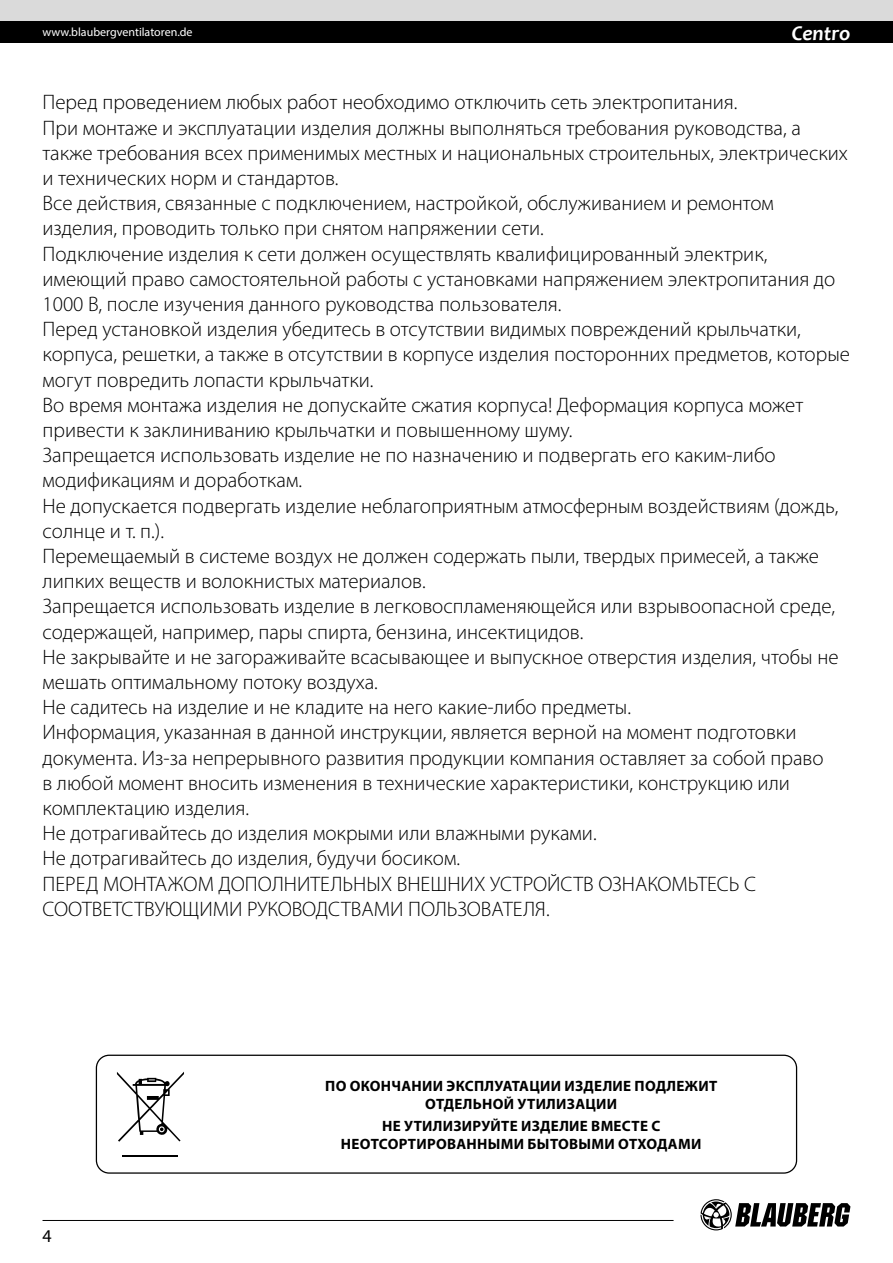
<style>
.page{position:relative;width:893px;height:1263px;background:#fff}
.page>*{position:absolute;margin:0;border:0;box-sizing:border-box;transform-origin:0 0}
.t1{font:300 21px/25.2px "Myriad Pro";color:#000}
.t2{font:italic 700 21px "Candara";color:#fff}
.t3{font:18px "Myriad Pro";color:#000}
.t4{font:700 15px/18px "Myriad Pro";letter-spacing:.02em;color:#000;text-align:center}
.t5{font:12px "Myriad Pro";color:#fff}
</style>
<div class="page">
<div style="left:0;top:0;width:893px;height:21px;background:#dadada"></div>
<div style="left:0;top:21px;width:893px;height:22px;background:#000"></div>
<svg style="left:700px;top:1199px;width:150px;height:31px"></svg>
<hr style="left:43px;top:1220px;width:631px;height:1px;background:#000">
<div style="left:96px;top:1054px;width:701px;height:120px;border:1px solid #000;border-radius:13px"></div>
<svg style="left:117px;top:1071px;width:67px;height:71px"></svg>
<hr style="left:123px;top:1156px;width:55px;height:1px;background:#000">
<p class="t5" style="left:43px;top:25px;width:152px">www.blaubergventilatoren.de</p>
<p class="t2" style="left:792px;top:20px;width:60px">Centro</p>
<p class="t1" style="left:43px;top:90px;width:809px">Перед проведением любых работ необходимо отключить сеть электропитания.<br>При монтаже и эксплуатации изделия должны выполняться требования руководства, а также требования всех применимых местных и национальных строительных, электрических и технических норм и стандартов.<br>Все действия, связанные с подключением, настройкой, обслуживанием и ремонтом изделия, проводить только при снятом напряжении сети.<br>Подключение изделия к сети должен осуществлять квалифицированный электрик, имеющий право самостоятельной работы с установками напряжением электропитания до 1000 B, после изучения данного руководства пользователя.<br>Перед установкой изделия убедитесь в отсутствии видимых повреждений крыльчатки, корпуса, решетки, а также в отсутствии в корпусе изделия посторонних предметов, которые могут повредить лопасти крыльчатки.<br>Во время монтажа изделия не допускайте сжатия корпуса! Деформация корпуса может привести к заклиниванию крыльчатки и повышенному шуму.<br>Запрещается использовать изделие не по назначению и подвергать его каким-либо модификациям и доработкам.<br>Не допускается подвергать изделие неблагоприятным атмосферным воздействиям (дождь, солнце и т. п.).<br>Перемещаемый в системе воздух не должен содержать пыли, твердых примесей, а также липких веществ и волокнистых материалов.<br>Запрещается использовать изделие в легковоспламеняющейся или взрывоопасной среде, содержащей, например, пары спирта, бензина, инсектицидов.<br>Не закрывайте и не загораживайте всасывающее и выпускное отверстия изделия, чтобы не мешать оптимальному потоку воздуха.<br>Не садитесь на изделие и не кладите на него какие-либо предметы.<br>Информация, указанная в данной инструкции, является верной на момент подготовки документа. Из-за непрерывного развития продукции компания оставляет за собой право<br>в любой момент вносить изменения в технические характеристики, конструкцию или комплектацию изделия.<br>Не дотрагивайтесь до изделия мокрыми или влажными руками.<br>Не дотрагивайтесь до изделия, будучи босиком.<br>ПЕРЕД МОНТАЖOМ ДОПОЛНИТЕЛЬНЫХ ВНЕШНИХ УСТРОЙСТВ ОЗНАКОМЬТЕСЬ С СООТВЕТСТВУЮЩИМИ РУКОВОДСТВАМИ ПОЛЬЗОВАТЕЛЯ.</p>
<p class="t3" style="left:43px;top:1224px;width:11px">4</p>
<p class="t4" style="left:325px;top:1076px;width:393px">ПО ОКОНЧАНИИ ЭКСПЛУАТАЦИИ ИЗДЕЛИЕ ПОДЛЕЖИТ<br>ОТДЕЛЬНОЙ УТИЛИЗАЦИИ</p>
<p class="t4" style="left:341px;top:1116px;width:362px">НЕ УТИЛИЗИРУЙТЕ ИЗДЕЛИЕ ВМЕСТЕ С<br>НЕОТСОРТИРОВАННЫМИ БЫТОВЫМИ ОТХОДАМИ</p>
</div>
